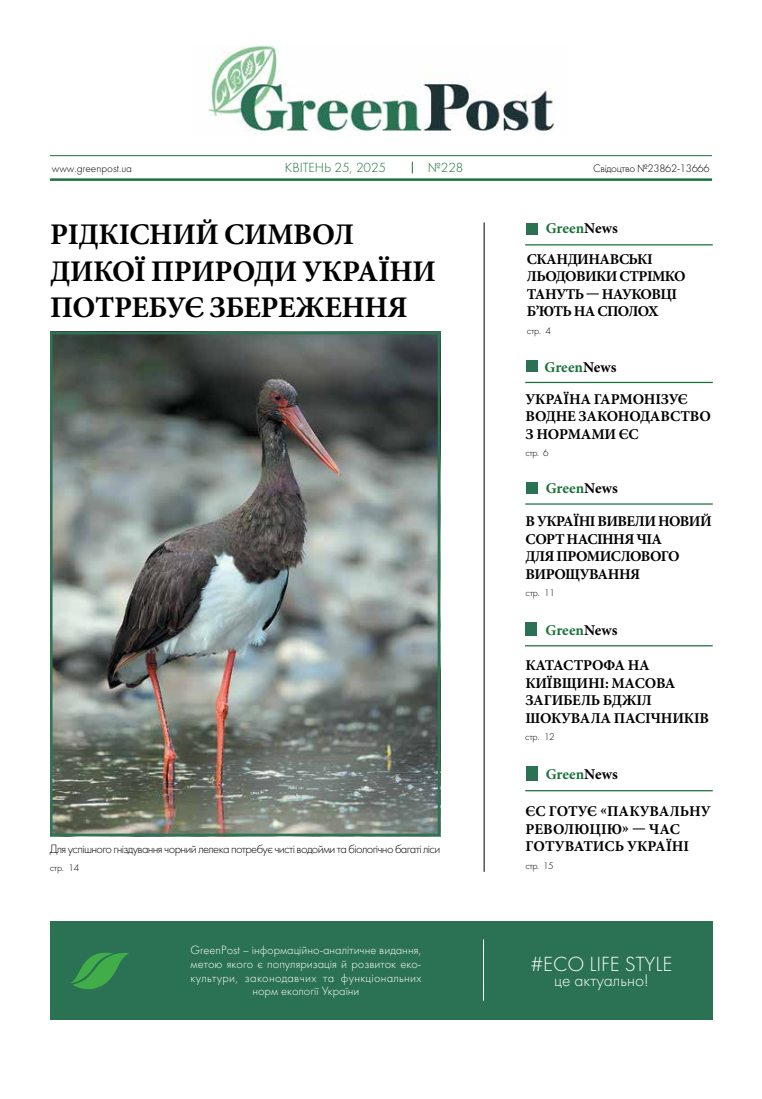
<style>
.page{position:relative;width:762px;height:1099px;background:#fff}
.page>*{position:absolute;margin:0;border:0;box-sizing:border-box;transform-origin:0 0}
.t1{font:700 30px/36.2px "Minion Pro";letter-spacing:-.015em;color:#000}
.t2{font:21.25px "Futura Light C";color:#fff}
.t3{font:17.5px "Futura Light C";color:#fff}
.t4{font:700 15px/17.5px "Minion Pro";letter-spacing:-.04em;color:#000}
.t5{font:700 15px/17.5px "Minion Pro";letter-spacing:-.02em;color:#000}
.t6{font:700 15px/17.5px "Minion Pro";color:#000}
.t7{font:700 15px "Minion Pro";letter-spacing:-.005em;color:#1a713a}
.t8{font:13.75px "Futura Light C";color:#1a713a}
.t9{font:12.5px/13.8px "Futura Light C";color:#fff;text-align:center}
.t10{font:12.5px "Futura Light C";letter-spacing:-.05em;color:#000}
.t11{font:11.25px "Futura Light C";letter-spacing:-.025em;color:#000}
.t12{font:11.25px "Futura Light C";color:#000}
.t13{font:10px "Futura Light C";letter-spacing:-.025em;color:#000}
.s1{color:#000}
</style>
<div class="page">
<hr style="left:50px;top:155px;width:662px;height:1px;background:#1a713a">
<hr style="left:50px;top:178px;width:662px;height:3px;background:#1a713a">
<img style="left:208px;top:45px;width:346px;height:87px">
<hr style="left:525px;top:645px;width:188px;height:1px;background:#1a713a">
<div style="left:525px;top:622px;width:12px;height:14px;background:#2b7254"></div>
<hr style="left:484px;top:222px;width:1px;height:649px;background:#000">
<hr style="left:525px;top:790px;width:188px;height:1px;background:#1a713a">
<div style="left:526px;top:766px;width:11px;height:15px;background:#2b7254"></div>
<hr style="left:525px;top:382px;width:188px;height:1px;background:#1a713a">
<div style="left:526px;top:360px;width:11px;height:12px;background:#2b7254"></div>
<hr style="left:525px;top:503px;width:188px;height:1px;background:#1a713a">
<div style="left:526px;top:482px;width:11px;height:11px;background:#2b7254"></div>
<hr style="left:525px;top:244px;width:188px;height:1px;background:#1a713a">
<div style="left:526px;top:223px;width:11px;height:11px;background:#2b7254"></div>
<div style="left:50px;top:920px;width:662px;height:99px;background:#2b7254"></div>
<hr style="left:483px;top:939px;width:1px;height:61px;background:#fff">
<svg style="left:70px;top:952px;width:59px;height:37px"></svg>
<img style="left:53px;top:335px;width:384px;height:498px">
<div style="left:50px;top:332px;width:390px;height:504px;border:2px solid #2e7454"></div>
<p class="t12" style="left:52px;top:163px;width:82px">www.greenpost.ua</p>
<p class="t8" style="left:285px;top:160px;width:103px">КВІТЕНЬ 25, 2025</p>
<p class="t8" style="left:428px;top:160px;width:37px">№228</p>
<p class="t11" style="left:593px;top:162px;width:118px">Свідоцтво №23862-13666</p>
<h1 class="t1" style="left:50px;top:216px;width:387px">РІДКІСНИЙ СИМВОЛ<br>ДИКОЇ ПРИРОДИ УКРАЇНИ<br>ПОТРЕБУЄ ЗБЕРЕЖЕННЯ</h1>
<p class="t10" style="left:50px;top:842px;width:392px">Для успішного гніздування чорний лелека потребує чисті водойми та біологічно багаті ліси</p>
<p class="t13" style="left:50px;top:862px;width:31px">стр. 14</p>
<p class="t9" style="left:191px;top:943px;width:232px">GreenPost – інформаційно-аналітичне видання, метою якого є популяризація й розвиток еко&shy;культури, законодавчих та функціональних норм екології України</p>
<p class="t7" style="left:546px;top:218px;width:73px">Green<span class="s1">News</span></p>
<p class="t4" style="left:527px;top:250px;width:160px">СКАНДИНАВСЬКІ<br>ЛЬОДОВИКИ СТРІМКО<br>ТАНУТЬ — НАУКОВЦІ<br>Б’ЮТЬ НА СПОЛОХ</p>
<p class="t13" style="left:527px;top:325px;width:26px">стр. 4</p>
<p class="t7" style="left:544px;top:356px;width:73px">Green<span class="s1">News</span></p>
<p class="t5" style="left:525px;top:390px;width:187px">УКРАЇНА ГАРМОНІЗУЄ<br>ВОДНЕ ЗАКОНОДАВСТВО<br>З НОРМАМИ ЄС</p>
<p class="t13" style="left:525px;top:447px;width:24px">стр. 6</p>
<p class="t7" style="left:546px;top:477px;width:73px">Green<span class="s1">News</span></p>
<p class="t4" style="left:525px;top:512px;width:188px">В УКРАЇНІ ВИВЕЛИ НОВИЙ<br>СОРТ НАСІННЯ ЧІА<br>ДЛЯ ПРОМИСЛОВОГО<br>ВИРОЩУВАННЯ</p>
<p class="t13" style="left:525px;top:588px;width:31px">стр. 11</p>
<p class="t7" style="left:545px;top:619px;width:73px">Green<span class="s1">News</span></p>
<p class="t5" style="left:525px;top:656px;width:185px">КАТАСТРОФА НА<br>КИЇВЩИНІ: МАСОВА<br>ЗАГИБЕЛЬ БДЖІЛ<br>ШОКУВАЛА ПАСІЧНИКІВ</p>
<p class="t13" style="left:525px;top:731px;width:31px">стр. 12</p>
<p class="t7" style="left:546px;top:763px;width:73px">Green<span class="s1">News</span></p>
<p class="t6" style="left:525px;top:802px;width:187px">ЄС ГОТУЄ «ПАКУВАЛЬНУ<br>РЕВОЛЮЦІЮ» — ЧАС<br>ГОТУВАТИСЬ УКРАЇНІ</p>
<p class="t13" style="left:525px;top:860px;width:29px">стр. 15</p>
<h2 class="t2" style="left:530px;top:952px;width:143px">#ECO LIFE STYLE</h2>
<h3 class="t3" style="left:554px;top:970px;width:96px">це актуально!</h3>
</div>
